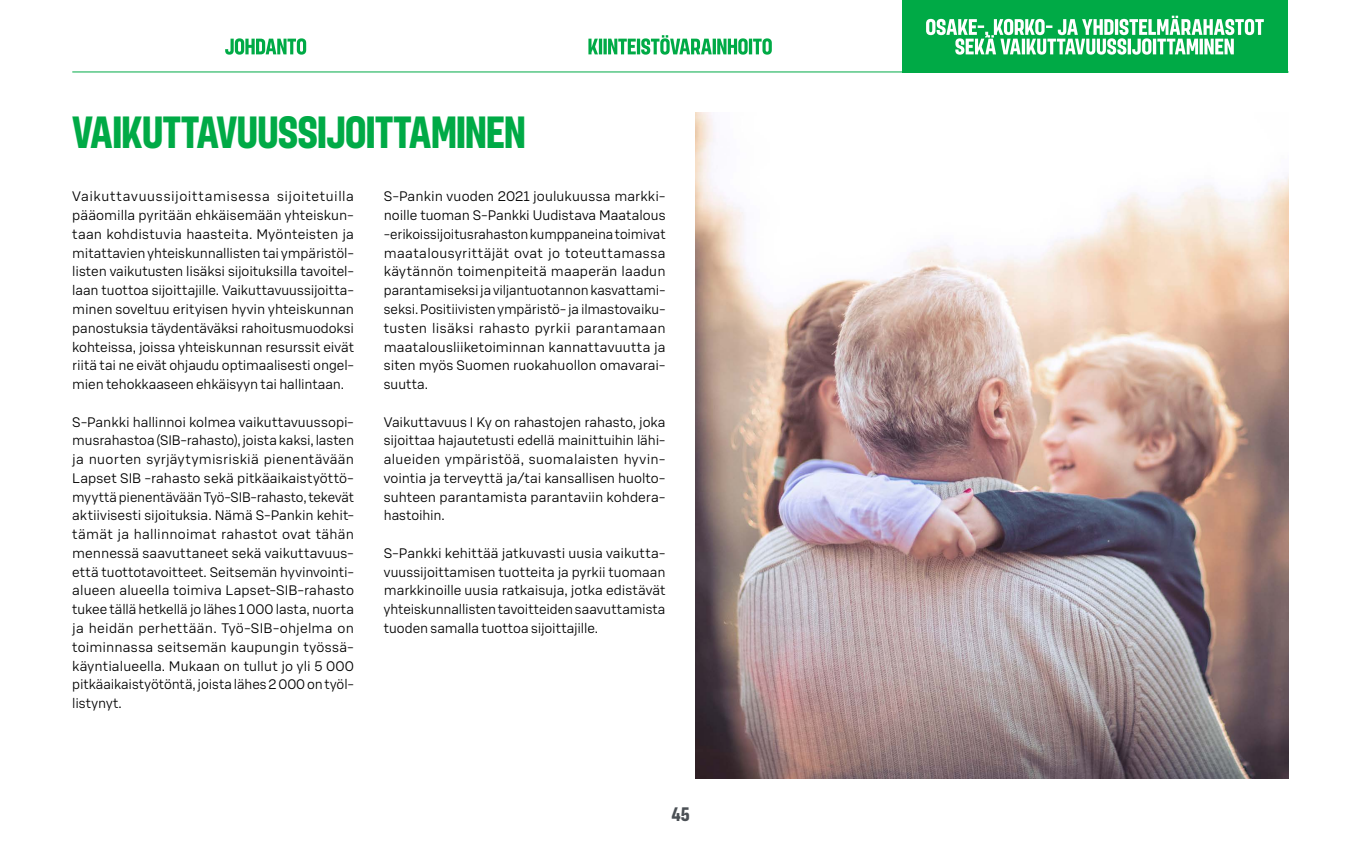
<style>
.page{position:relative;width:1361px;height:851px;background:#fff}
.page>*{position:absolute;margin:0;border:0;box-sizing:border-box;transform-origin:0 0}
.H2_Otsikko_A{font:700 45px "S Bonus Display";letter-spacing:-.015em;color:#00aa46}
.t1{font:700 19.5px "S Bonus Display";color:#4b5055}
.P_Leipis{font:300 13.5px/18.8px "S Bonus UX";letter-spacing:-.005em;color:#000;text-align:justify}
</style>
<div class="page">
<div style="left:902px;top:0;width:386px;height:72px;background:#00aa46"></div>
<svg style="left:225px;top:38px;width:81px;height:17px"></svg>
<svg style="left:588px;top:35px;width:184px;height:20px"></svg>
<svg style="left:926px;top:16px;width:337px;height:39px"></svg>
<hr style="left:72px;top:72px;width:1216px;height:1px;background:#00aa46">
<img style="left:695px;top:112px;width:593px;height:666px">
<h2 class="H2_Otsikko_A" style="left:72px;top:104px;width:455px">VAIKUTTAVUUSSIJOITTAMINEN</h2>
<p class="P_Leipis" style="left:72px;top:187px;width:283px">Vaikuttavuussijoittamisessa sijoitetuilla pääomilla pyritään ehkäisemään yhteiskun&shy;taan kohdistuvia haasteita. Myönteisten ja mitattavien yhteiskunnallisten tai ympäristöl&shy;listen vaikutusten lisäksi sijoituksilla tavoitel&shy;laan tuottoa sijoittajille. Vaikuttavuussijoitta&shy;minen soveltuu erityisen hyvin yhteiskunnan panostuksia täydentäväksi rahoitusmuodoksi kohteissa, joissa yhteiskunnan resurssit eivät riitä tai ne eivät ohjaudu optimaalisesti ongel&shy;mien tehokkaaseen ehkäisyyn tai hallintaan.</p>
<p class="P_Leipis" style="left:72px;top:412px;width:283px">S-Pankki hallinnoi kolmea vaikuttavuussopi&shy;musrahastoa (SIB-rahasto), joista kaksi, lasten ja nuorten syrjäytymisriskiä pienentävään Lapset SIB -rahasto sekä pitkäaikaistyöttö&shy;myyttä pienentävään Työ-SIB-rahasto, tekevät aktiivisesti sijoituksia. Nämä S-Pankin kehit&shy;tämät ja hallinnoimat rahastot ovat tähän mennessä saavuttaneet sekä vaikuttavuus&shy;että tuottotavoitteet. Seitsemän hyvinvointi&shy;alueen alueella toimiva Lapset-SIB-rahasto tukee tällä hetkellä jo lähes 1 000 lasta, nuorta ja heidän perhettään. Työ-SIB-ohjelma on toiminnassa seitsemän kaupungin työssä&shy;käyntialueella. Mukaan on tullut jo yli 5 000 pitkäaikaistyötöntä, joista lähes 2 000 on työl&shy;listynyt.</p>
<p class="P_Leipis" style="left:384px;top:187px;width:283px">S-Pankin vuoden 2021 joulukuussa markki&shy;noille tuoman S-Pankki Uudistava Maatalous -erikoissijoitusrahaston kumppaneina toimivat maatalousyrittäjät ovat jo toteuttamassa käytännön toimenpiteitä maaperän laadun parantamiseksi ja viljantuotannon kasvattami&shy;seksi. Positiivisten ympäristö- ja ilmastovaiku&shy;tusten lisäksi rahasto pyrkii parantamaan maatalousliiketoiminnan kannattavuutta ja siten myös Suomen ruokahuollon omavarai&shy;suutta.</p>
<p class="P_Leipis" style="left:384px;top:412px;width:283px">Vaikuttavuus I Ky on rahastojen rahasto, joka sijoittaa hajautetusti edellä mainittuihin lähi&shy;alueiden ympäristöä, suomalaisten hyvin&shy;vointia ja terveyttä ja/tai kansallisen huolto&shy;suhteen parantamista parantaviin kohdera&shy;hastoihin.</p>
<p class="P_Leipis" style="left:384px;top:543px;width:283px">S-Pankki kehittää jatkuvasti uusia vaikutta&shy;vuussijoittamisen tuotteita ja pyrkii tuomaan markkinoille uusia ratkaisuja, jotka edistävät yhteiskunnallisten tavoitteiden saavuttamista tuoden samalla tuottoa sijoittajille.</p>
<h2 class="t1" style="left:671px;top:801px;width:20px">45</h2>
</div>
